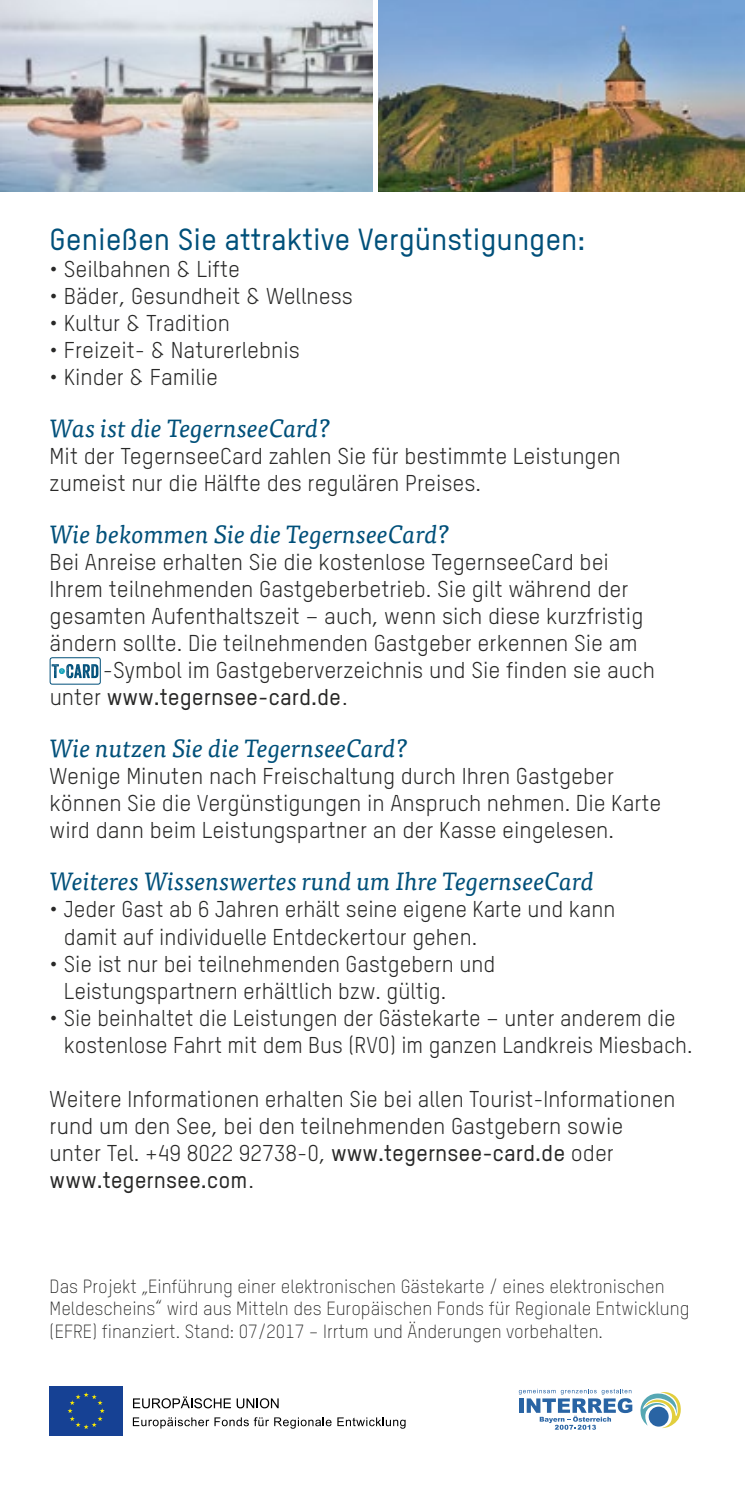
<style>
.page{position:relative;width:745px;height:1489px;background:#fff}
.page>*{position:absolute;margin:0;border:0;box-sizing:border-box;transform-origin:0 0}
.t1{font:500 30px "TSTAR";color:#00507a}
.t2{font:italic 25px "Tisa Pro";color:#00507a}
.t3{font:22.5px/27px "TSTAR";color:#282827}
.t4{font:500 22.5px "TSTAR";color:#282827}
.t5{font:300 18.75px/22.5px "TSTAR";color:#282827}
.s1{font-weight:400}
.s2{font-weight:500}
</style>
<div class="page">
<div style="left:50px;top:657px;width:51px;height:27px;border:1px solid #00507a;border-radius:2px"></div>
<svg style="left:52px;top:664px;width:46px;height:14px"></svg>
<svg style="left:518px;top:1388px;width:114px;height:41px"></svg>
<svg style="left:640px;top:1392px;width:40px;height:35px"></svg>
<svg style="left:133px;top:1396px;width:145px;height:12px"></svg>
<svg style="left:133px;top:1417px;width:198px;height:11px"></svg>
<svg style="left:337px;top:1417px;width:68px;height:11px"></svg>
<div style="left:49px;top:1386px;width:74px;height:49px;background:#164194"></div>
<svg style="left:67px;top:1392px;width:38px;height:36px"></svg>
<img style="left:0;top:0;width:372px;height:191px">
<img style="left:378px;top:0;width:366px;height:191px">
<h1 class="t1" style="left:50px;top:221px;width:537px">Genießen Sie attraktive Vergünstigungen:</h1>
<p class="t3" style="left:50px;top:255px;width:192px">• Seilbahnen &amp; Lifte</p>
<p class="t3" style="left:50px;top:282px;width:304px">• Bäder, Gesundheit &amp; Wellness</p>
<p class="t3" style="left:50px;top:309px;width:182px">• Kultur &amp; Tradition</p>
<p class="t3" style="left:50px;top:336px;width:252px">• Freizeit- &amp; Naturerlebnis</p>
<p class="t3" style="left:50px;top:363px;width:170px">• Kinder &amp; Familie</p>
<p class="t2" style="left:50px;top:410px;width:281px">Was ist die TegernseeCard?</p>
<p class="t3" style="left:50px;top:442px;width:572px">Mit der TegernseeCard zahlen Sie für bestimmte Leistungen zumeist nur die Hälfte des regulären Preises.</p>
<p class="t2" style="left:50px;top:516px;width:400px">Wie bekommen Sie die TegernseeCard?</p>
<p class="t3" style="left:50px;top:548px;width:560px">Bei Anreise erhalten Sie die kostenlose TegernseeCard bei</p>
<p class="t3" style="left:50px;top:575px;width:580px">Ihrem teilnehmenden Gastgeberbetrieb. Sie gilt während der</p>
<p class="t3" style="left:50px;top:602px;width:595px">gesamten Aufenthaltszeit – auch, wenn sich diese kurzfristig</p>
<p class="t3" style="left:50px;top:629px;width:589px">ändern sollte. Die teilnehmenden Gastgeber erkennen Sie am</p>
<p class="t3" style="left:103px;top:656px;width:553px">-Symbol im Gastgeberverzeichnis und Sie finden sie auch</p>
<p class="t4" style="left:50px;top:683px;width:299px"><span class="s1">unter</span> www.tegernsee-card.de<span class="s1">.</span></p>
<p class="t2" style="left:50px;top:730px;width:359px">Wie nutzen Sie die TegernseeCard?</p>
<p class="t3" style="left:50px;top:762px;width:613px">Wenige Minuten nach Freischaltung durch Ihren Gastgeber können Sie die Vergünstigungen in Anspruch nehmen. Die Karte wird dann beim Leistungspartner an der Kasse eingelesen.</p>
<p class="t2" style="left:50px;top:863px;width:545px">Weiteres Wissenswertes rund um Ihre TegernseeCard</p>
<p class="t3" style="left:64px;top:895px;width:552px;text-indent:-14px">• Jeder Gast ab 6 Jahren erhält seine eigene Karte und kann damit auf individuelle Entdeckertour gehen.</p>
<p class="t3" style="left:64px;top:949px;width:432px;text-indent:-14px">• Sie ist nur bei teilnehmenden Gastgebern und<br>Leistungspartnern erhältlich bzw. gültig.</p>
<p class="t3" style="left:64px;top:1003px;width:630px;text-indent:-14px">• Sie beinhaltet die Leistungen der Gästekarte – unter anderem die kostenlose Fahrt mit dem Bus (RVO) im ganzen Landkreis Miesbach.</p>
<p class="t3" style="left:50px;top:1084px;width:627px">Weitere Informationen erhalten Sie bei allen Tourist-Informationen rund um den See, bei den teilnehmenden Gastgebern sowie unter Tel. +49 8022 92738-0, <span class="s2">www.tegernsee-card.de</span> oder <span class="s2">www.tegernsee.com</span>.</p>
<p class="t5" style="left:50px;top:1274px;width:641px">Das Projekt „Einführung einer elektronischen Gästekarte / eines elektronischen<br>Meldescheins“ wird aus Mitteln des Europäischen Fonds für Regionale Entwicklung (EFRE) finanziert. Stand: 07/2017 – Irrtum und Änderungen vorbehalten.</p>
</div>
